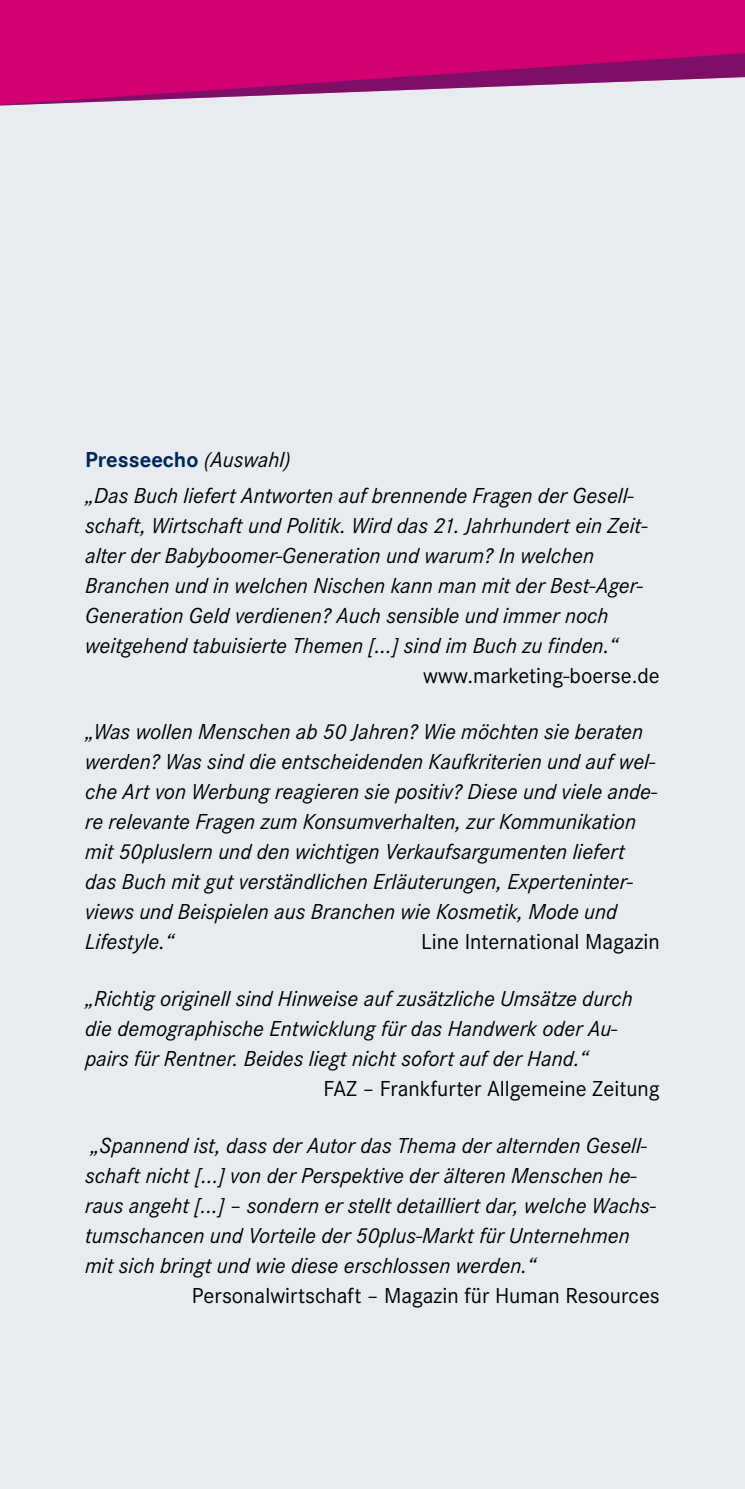
<style>
.page{position:relative;width:745px;height:1489px;background:#fff}
.page>*{position:absolute;margin:0;border:0;box-sizing:border-box;transform-origin:0 0}
.t1{font:italic 22.5px/30px "Corporate STOT";color:#000}
.t2{font:22.5px "Corporate S";color:#000}
.t3{font:700 22.5px "Corporate S";color:#002857}
.s1{font-family:"Corporate STOT";font-weight:400;font-style:italic;color:#000}
</style>
<div class="page">
<div style="left:0;top:53px;width:744px;height:1435px;background:#e8ebef"></div>
<svg style="left:0;top:0;width:744px;height:106px;background:#cb2281"></svg>
<p class="t3" style="left:85px;top:447px;width:207px">Presseecho <span class="s1">(Auswahl)</span></p>
<p class="t1" style="left:85px;top:480px;width:563px">„Das Buch liefert Antworten auf brennende Fragen der Gesell&shy;schaft, Wirtschaft und Politik. Wird das 21. Jahrhundert ein Zeit&shy;alter der Babyboomer-Generation und warum? In welchen Branchen und in welchen Nischen kann man mit der Best-Ager-Generation Geld verdienen? Auch sensible und immer noch weitgehend tabuisierte Themen […] sind im Buch zu finden.“</p>
<p class="t2" style="left:423px;top:662px;width:238px">www.marketing-boerse.de</p>
<p class="t1" style="left:85px;top:717px;width:573px">„Was wollen Menschen ab 50 Jahren? Wie möchten sie beraten werden? Was sind die entscheidenden Kaufkriterien und auf wel&shy;che Art von Werbung reagieren sie positiv? Diese und viele ande&shy;re relevante Fragen zum Konsumverhalten, zur Kommunikation mit 50pluslern und den wichtigen Verkaufsargumenten liefert das Buch mit gut verständlichen Erläuterungen, Experteninter&shy;views und Beispielen aus Branchen wie Kosmetik, Mode und Lifestyle.“</p>
<p class="t2" style="left:421px;top:929px;width:240px">Line International Magazin</p>
<p class="t1" style="left:85px;top:983px;width:549px">„Richtig originell sind Hinweise auf zusätzliche Umsätze durch die demographische Entwicklung für das Handwerk oder Au&shy;pairs für Rentner. Beides liegt nicht sofort auf der Hand.“</p>
<p class="t2" style="left:323px;top:1075px;width:338px">FAZ – Frankfurter Allgemeine Zeitung</p>
<p class="t1" style="left:85px;top:1130px;width:572px">„Spannend ist, dass der Autor das Thema der alternden Gesell&shy;schaft nicht […] von der Perspektive der älteren Menschen he&shy;raus angeht […] – sondern er stellt detailliert dar, welche Wachs&shy;tumschancen und Vorteile der 50plus-Markt für Unternehmen mit sich bringt und wie diese erschlossen werden.“</p>
<p class="t2" style="left:192px;top:1282px;width:469px">Personalwirtschaft – Magazin für Human Resources</p>
</div>
